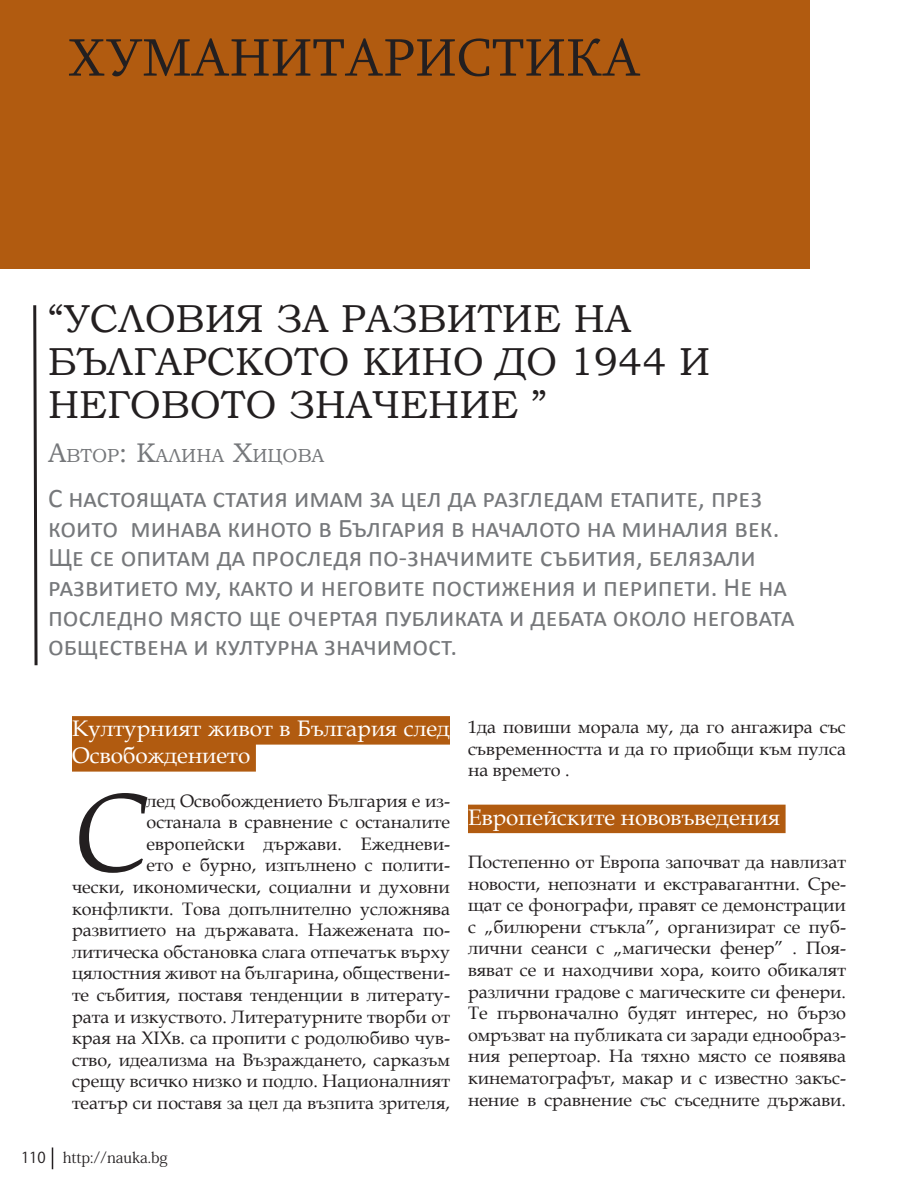
<style>
.page{position:relative;width:918px;height:1188px;background:#fff}
.page>*{position:absolute;margin:0;border:0;box-sizing:border-box;transform-origin:0 0}
.t1{font:italic 111.75px "Book Antiqua";color:#231f20}
.t2{font:54px "Sylfaen";color:#231f20}
.Нормален{font:39px/42.9px "Bookman Old Style";color:#231f20}
.Нормален-2{font:27px/29.7px "Calibri";color:#76787b}
.t3{font:22.5px/27px "Book Antiqua";color:#fff}
.Нормален-3{font:18.9px "Bookman Old Style";color:#76787b}
.t4{font:18px/21.6px "Book Antiqua";color:#231f20;text-align:justify}
.t5{font:15px "Koz Min Pro";color:#231f20}
.s1{font-size:27px}
.s2{font-family:"Koz Go Pro"}
</style>
<div class="page">
<svg style="left:52px;top:1148px;width:1px;height:21px"></svg>
<div style="left:72px;top:716px;width:378px;height:29px;background:#b15b10"></div>
<div style="left:72px;top:743px;width:184px;height:29px;background:#b15b10"></div>
<div style="left:468px;top:805px;width:318px;height:28px;background:#b15b10"></div>
<div style="left:0;top:0;width:810px;height:268px;background:#b15b10"></div>
<svg style="left:33px;top:305px;width:5px;height:361px"></svg>
<p class="t2" style="left:69px;top:21px;width:573px">ХУМАНИТАРИСТИКА</p>
<p class="Нормален" style="left:48px;top:297px;width:664px">“УСЛОВИЯ ЗА РАЗВИТИЕ НА<br>БЪЛГАРСКОТО КИНО ДО 1944 И<br>НЕГОВОТО ЗНАЧЕНИЕ ”</p>
<p class="Нормален-3" style="left:48px;top:444px;width:278px"><span class="s1">А</span>втор<span class="s1">: К</span>алина <span class="s1">Х</span>ицова</p>
<p class="Нормален-2" style="left:48px;top:483px;width:748px">С настоящата статия имам за цел да разгледам етапите, през които минава киното в България в началото на миналия век.<br>Ще се опитам да проследя по-значимите събития, белязали развитието му, както и неговите постижения и перипети. Не на последно място ще очертая публиката и дебата около неговата обществена и културна значимост.</p>
<p class="t3" style="left:72px;top:715px;width:379px">Културният живот в България след<br>Освобождението</p>
<p class="t1" style="left:72px;top:755px;width:76px">С</p>
<p class="t4" style="left:72px;top:789px;width:380px;text-align:right">лед Освобождението България е из&shy;останала в сравнение с останалите европейски държави. Ежедневи-<br>ето е бурно, изпълнено с полити-<br>чески, икономически, социални и духовни конфликти. Това допълнително усложнява развитието на държавата. Нажежената по&shy;литическа обстановка слага отпечатък върху цялостния живот на българина, обществени&shy;те събития, поставя тенденции в литерату&shy;рата и изкуството. Литературните творби от края на XIXв. са пропити с родолюбиво чув&shy;ство, идеализма на Възраждането, сарказъм срещу всичко низко и подло. Националният театър си поставя за цел да възпита зрителя,</p>
<p class="t5" style="left:21px;top:1147px;width:148px"><span class="s2">110</span> http://nauka.bg</p>
<p class="t4" style="left:468px;top:716px;width:379px">1да повиши морала му, да го ангажира със съвременността и да го приобщи към пулса на времето .</p>
<p class="t3" style="left:468px;top:803px;width:314px">Европейските нововъведения</p>
<p class="t4" style="left:468px;top:851px;width:380px">Постепенно от Европа започват да навлизат новости, непознати и екстравагантни. Сре&shy;щат се фонографи, правят се демонстрации с „билюрени стъкла”, организират се пуб&shy;лични сеанси с „магически фенер” . Поя&shy;вяват се и находчиви хора, които обикалят различни градове с магическите си фенери.<br>Те първоначално будят интерес, но бързо омръзват на публиката си заради еднообраз&shy;ния репертоар. На тяхно място се появява кинематографът, макар и с известно закъс&shy;нение в сравнение със съседните държави.</p>
</div>
